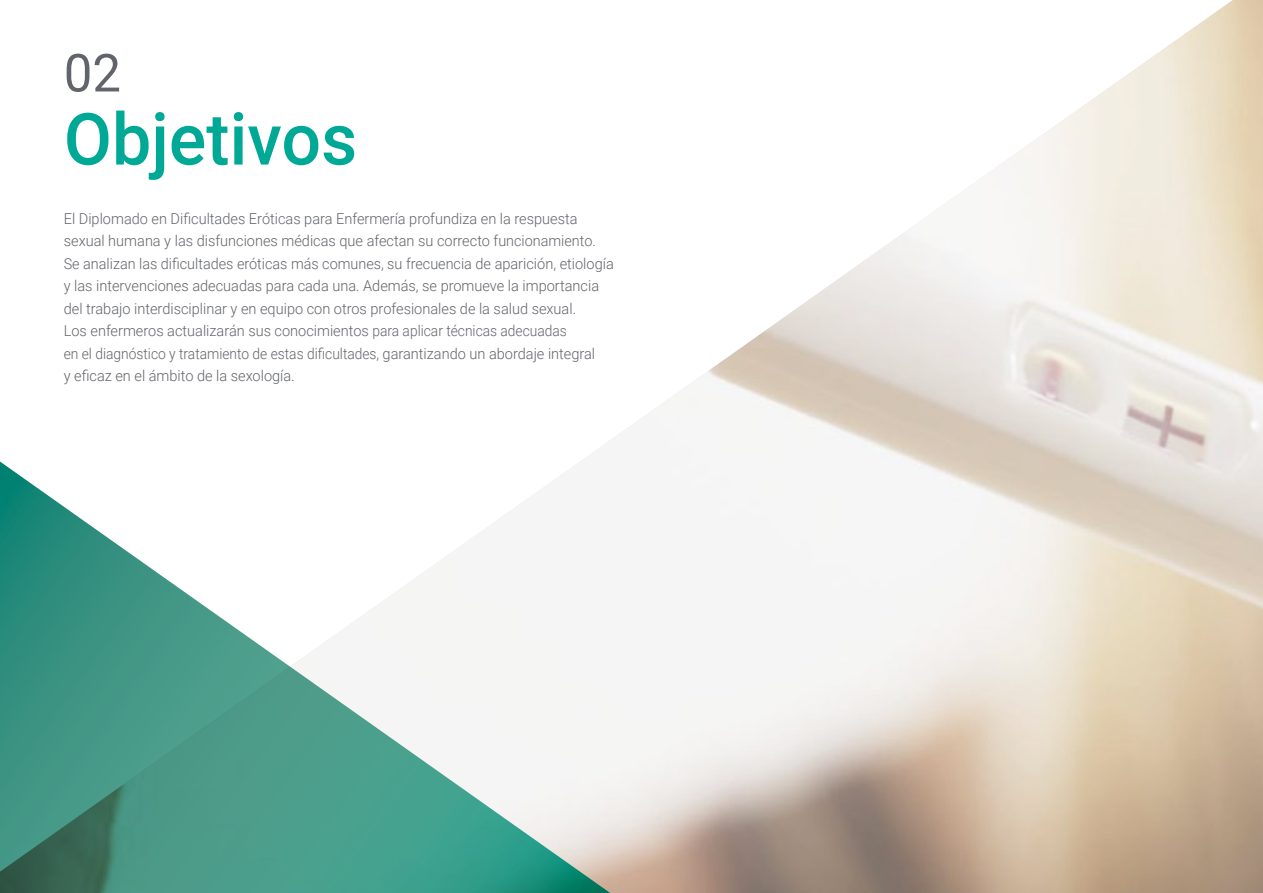
<style>
.page{position:relative;width:1263px;height:893px;background:#fff}
.page>*{position:absolute;margin:0;border:0;box-sizing:border-box;transform-origin:0 0}
.t1{font:500 72px "Roboto";color:#00a996}
.t2{font:52.5px "Roboto";color:#61646a}
.t3{font:300 15px/22.5px "Roboto";color:#61646a}
</style>
<div class="page">
<img style="left:603px;top:0;width:660px;height:893px">
<svg style="left:0;top:446px;width:640px;height:447px"></svg>
<h2 class="t2" style="left:64px;top:36px;width:59px">02</h2>
<h1 class="t1" style="left:64px;top:89px;width:295px">Objetivos</h1>
<p class="t3" style="left:64px;top:207px;width:551px">El Diplomado en Dificultades Eróticas para Enfermería profundiza en la respuesta sexual humana y las disfunciones médicas que afectan su correcto funcionamiento.<br>Se analizan las dificultades eróticas más comunes, su frecuencia de aparición, etiología y las intervenciones adecuadas para cada una. Además, se promueve la importancia del trabajo interdisciplinar y en equipo con otros profesionales de la salud sexual.<br>Los enfermeros actualizarán sus conocimientos para aplicar técnicas adecuadas<br>en el diagnóstico y tratamiento de estas dificultades, garantizando un abordaje integral<br>y eficaz en el ámbito de la sexología.</p>
</div>
